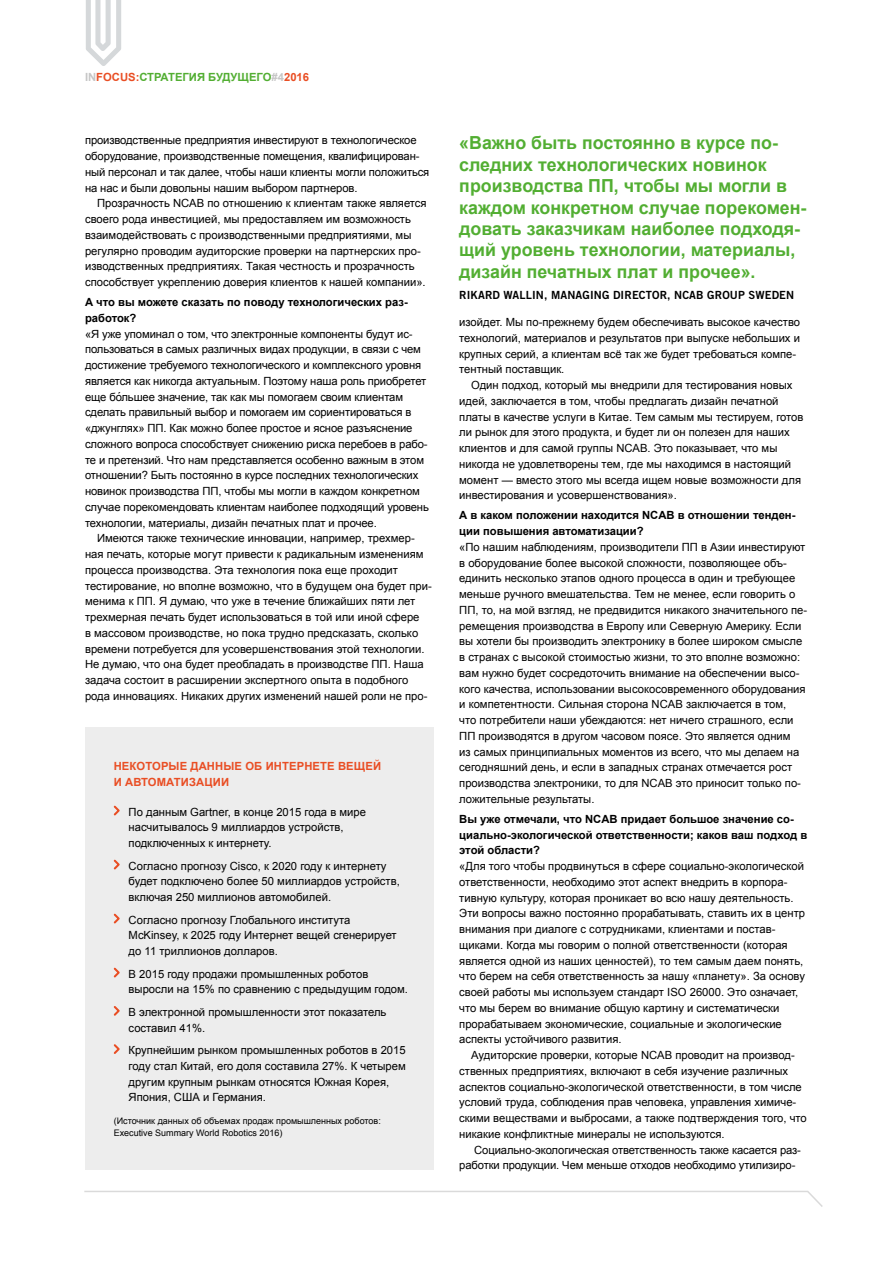
<style>
.page{position:relative;width:893px;height:1263px;background:#fff}
.page>*{position:absolute;margin:0;border:0;box-sizing:border-box;transform-origin:0 0}
.t1{font:700 18px/21.5px "Arial";color:#52ae32}
.t2{font:11.25px/15.8px "Arial";color:#000}
.t3{font:700 11.25px/15.8px "Arial";color:#000}
.t4{font:700 11.25px/15.8px "Arial";letter-spacing:.01em;color:#e94e24}
.t5{font:11.25px "Trade Gothic LT Bold Two";letter-spacing:.01em;color:#000}
.t6{font:700 11.25px "Arial";color:#52ae32}
.t7{font:9px/12px "Arial";color:#000}
.s1{color:#c6c6c6}
.s2{color:#e94e24}
</style>
<div class="page">
<svg style="left:86px;top:0;width:35px;height:66px"></svg>
<svg style="left:84px;top:1190px;width:739px;height:17px"></svg>
<div style="left:85px;top:727px;width:349px;height:442px;background:#ededed"></div>
<svg style="left:113px;top:805px;width:7px;height:11px"></svg>
<svg style="left:113px;top:859px;width:7px;height:11px"></svg>
<svg style="left:113px;top:913px;width:7px;height:11px"></svg>
<svg style="left:113px;top:967px;width:7px;height:11px"></svg>
<svg style="left:113px;top:1006px;width:7px;height:10px"></svg>
<svg style="left:113px;top:1044px;width:7px;height:10px"></svg>
<p class="t6" style="left:85px;top:69px;width:226px"><span class="s1">IN</span><span class="s2">FOCUS:</span>СТРАТЕГИЯ БУДУЩЕГО<span class="s1">#4</span><span class="s2">2016</span></p>
<p class="t2" style="left:85px;top:133px;width:346px">производственные предприятия инвестируют в технологическое оборудование, производственные помещения, квалифицирован&shy;ный персонал и так далее, чтобы наши клиенты могли положиться на нас и были довольны нашим выбором партнеров.</p>
<p class="t2" style="left:85px;top:196px;width:343px;text-indent:12px">Прозрачность NCAB по отношению к клиентам также является своего рода инвестицией, мы предоставляем им возможность взаимодействовать с производственными предприятиями, мы регулярно проводим аудиторские проверки на партнерских про&shy;изводственных предприятиях. Такая честность и прозрачность способствует укреплению доверия клиентов к нашей компании».</p>
<p class="t3" style="left:85px;top:295px;width:324px">А что вы можете сказать по поводу технологических раз&shy;работок?</p>
<p class="t2" style="left:85px;top:326px;width:345px">«Я уже упоминал о том, что электронные компоненты будут ис&shy;пользоваться в самых различных видах продукции, в связи с чем достижение требуемого технологического и комплексного уровня является как никогда актуальным. Поэтому наша роль приобретет еще бо́льшее значение, так как мы помогаем своим клиентам сделать правильный выбор и помогаем им сориентироваться в «джунглях» ПП. Как можно более простое и ясное разъяснение сложного вопроса способствует снижению риска перебоев в рабо&shy;те и претензий. Что нам представляется особенно важным в этом отношении? Быть постоянно в курсе последних технологических новинок производства ПП, чтобы мы могли в каждом конкретном случае порекомендовать клиентам наиболее подходящий уровень технологии, материалы, дизайн печатных плат и прочее.</p>
<p class="t2" style="left:85px;top:531px;width:348px;text-indent:12px">Имеются также технические инновации, например, трехмер&shy;ная печать, которые могут привести к радикальным изменениям процесса производства. Эта технология пока еще проходит тестирование, но вполне возможно, что в будущем она будет при&shy;менима к ПП. Я думаю, что уже в течение ближайших пяти лет трехмерная печать будет использоваться в той или иной сфере<br>в массовом производстве, но пока трудно предсказать, сколько времени потребуется для усовершенствования этой технологии.<br>Не думаю, что она будет преобладать в производстве ПП. Наша задача состоит в расширении экспертного опыта в подобного рода инновациях. Никаких других изменений нашей роли не про-</p>
<p class="t4" style="left:114px;top:759px;width:269px">НЕКОТОРЫЕ ДАННЫЕ ОБ ИНТЕРНЕТЕ ВЕЩЕЙ<br>И АВТОМАТИЗАЦИИ</p>
<p class="t2" style="left:129px;top:804px;width:239px">По данным Gartner, в конце 2015 года в мире насчитывалось 9 миллиардов устройств, подключенных к интернету.</p>
<p class="t2" style="left:129px;top:858px;width:273px">Согласно прогнозу Cisco, к 2020 году к интернету будет подключено более 50 миллиардов устройств, включая 250 миллионов автомобилей.</p>
<p class="t2" style="left:129px;top:912px;width:270px">Согласно прогнозу Глобального института<br>McKinsey, к 2025 году Интернет вещей сгенерирует до 11 триллионов долларов.</p>
<p class="t2" style="left:129px;top:966px;width:281px">В 2015 году продажи промышленных роботов выросли на 15% по сравнению с предыдущим годом.</p>
<p class="t2" style="left:129px;top:1004px;width:259px">В электронной промышленности этот показатель составил 41%.</p>
<p class="t2" style="left:129px;top:1042px;width:279px">Крупнейшим рынком промышленных роботов в 2015 году стал Китай, его доля составила 27%. К четырем другим крупным рынкам относятся Южная Корея, Япония, США и Германия.</p>
<p class="t7" style="left:114px;top:1115px;width:269px">(Источник данных об объемах продаж промышленных роботов:<br>Executive Summary World Robotics 2016)</p>
<p class="t1" style="left:459px;top:133px;width:349px">«Важно быть постоянно в курсе по&shy;следних технологических новинок производства ПП, чтобы мы могли в каждом конкретном случае порекомен&shy;довать заказчикам наиболее подходя&shy;щий уровень технологии, материалы, дизайн печатных плат и прочее».</p>
<p class="t5" style="left:459px;top:288px;width:336px">RIKARD WALLIN, MANAGING DIRECTOR, NCAB GROUP SWEDEN</p>
<p class="t2" style="left:459px;top:314px;width:342px">изойдет. Мы по-прежнему будем обеспечивать высокое качество технологий, материалов и результатов при выпуске небольших и крупных серий, а клиентам всё так же будет требоваться компе&shy;тентный поставщик.</p>
<p class="t2" style="left:459px;top:377px;width:346px;text-indent:12px">Один подход, который мы внедрили для тестирования новых идей, заключается в том, чтобы предлагать дизайн печатной платы в качестве услуги в Китае. Тем самым мы тестируем, готов ли рынок для этого продукта, и будет ли он полезен для наших клиентов и для самой группы NCAB. Это показывает, что мы никогда не удовлетворены тем, где мы находимся в настоящий момент — вместо этого мы всегда ищем новые возможности для инвестирования и усовершенствования».</p>
<p class="t3" style="left:459px;top:508px;width:338px">А в каком положении находится NCAB в отношении тенден&shy;ции повышения автоматизации?</p>
<p class="t2" style="left:459px;top:539px;width:349px">«По нашим наблюдениям, производители ПП в Азии инвестируют в оборудование более высокой сложности, позволяющее объ&shy;единить несколько этапов одного процесса в один и требующее меньше ручного вмешательства. Тем не менее, если говорить о ПП, то, на мой взгляд, не предвидится никакого значительного пе&shy;ремещения производства в Европу или Северную Америку. Если вы хотели бы производить электронику в более широком смысле в странах с высокой стоимостью жизни, то это вполне возможно: вам нужно будет сосредоточить внимание на обеспечении высо&shy;кого качества, использовании высокосовременного оборудования и компетентности. Сильная сторона NCAB заключается в том,<br>что потребители наши убеждаются: нет ничего страшного, если ПП производятся в другом часовом поясе. Это является одним<br>из самых принципиальных моментов из всего, что мы делаем на сегодняшний день, и если в западных странах отмечается рост производства электроники, то для NCAB это приносит только по&shy;ложительные результаты.</p>
<p class="t3" style="left:459px;top:811px;width:349px">Вы уже отмечали, что NCAB придает большое значение со&shy;циально-экологической ответственности; каков ваш подход в этой области?</p>
<p class="t2" style="left:459px;top:858px;width:347px">«Для того чтобы продвинуться в сфере социально-экологической ответственности, необходимо этот аспект внедрить в корпора&shy;тивную культуру, которая проникает во всю нашу деятельность.<br>Эти вопросы важно постоянно прорабатывать, ставить их в центр внимания при диалоге с сотрудниками, клиентами и постав&shy;щиками. Когда мы говорим о полной ответственности (которая является одной из наших ценностей), то тем самым даем понять, что берем на себя ответственность за нашу «планету». За основу своей работы мы используем стандарт ISO 26000. Это означает, что мы берем во внимание общую картину и систематически прорабатываем экономические, социальные и экологические аспекты устойчивого развития.</p>
<p class="t2" style="left:459px;top:1047px;width:349px;text-indent:12px">Аудиторские проверки, которые NCAB проводит на производ&shy;ственных предприятиях, включают в себя изучение различных аспектов социально-экологической ответственности, в том числе условий труда, соблюдения прав человека, управления химиче&shy;скими веществами и выбросами, а также подтверждения того, что никакие конфликтные минералы не используются.</p>
<p class="t2" style="left:459px;top:1142px;width:343px;text-indent:15px">Социально-экологическая ответственность также касается раз&shy;работки продукции. Чем меньше отходов необходимо утилизиро-</p>
</div>
